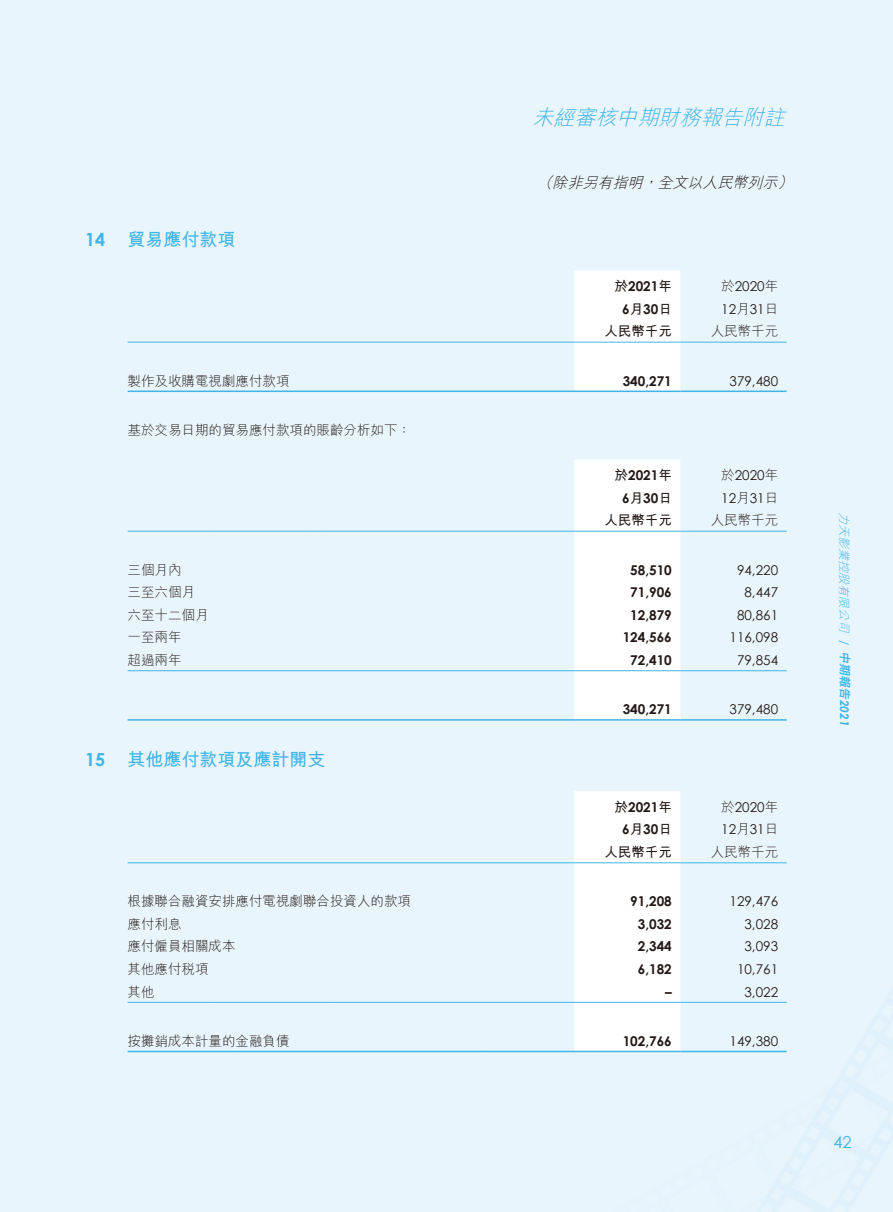
<style>
.page{position:relative;width:893px;height:1212px;background:#fff}
.page>*{position:absolute;margin:0;border:0;box-sizing:border-box;transform-origin:0 0}
.t1{font:italic 300 21px "M Hei HK";color:#40b5e7}
.t2{font:700 18px "M Hei HK";color:#40b5e7}
.t3{font:700 18px "Century Gothic";color:#40b5e7}
.t4{font:16.5px "Century Gothic";color:#40b5e7}
.t5{font:italic 300 15px "M Hei HK";color:#231916}
.t6{font:300 13.5px "M Hei HK";color:#231916}
.t7{font:13.5px/22.5px "Century Gothic";color:#231916}
.t8{font:700 13.5px/22.5px "Century Gothic";color:#231916;text-align:center}
.t9{font:700 13.5px "M Hei HK";color:#231916}
.t10{font:italic 300 12px "M Hei HK";color:#40b5e7}
.t11{font:italic 800 12px "M Hei HK";color:#40b5e7}
.s1{font-family:"M Hei HK"}
.s2{font-family:"M Hei HK";font-weight:300}
.s3{font-family:"Century Gothic";font-weight:400}
.s4{font-family:"Century Gothic";font-weight:700}
</style>
<div class="page">
<svg style="left:574px;top:270px;width:106px;height:72px"></svg>
<hr style="left:128px;top:342px;width:446px;height:1px;background:#40b5e7">
<hr style="left:574px;top:342px;width:106px;height:1px;background:#40b5e7">
<hr style="left:680px;top:342px;width:107px;height:1px;background:#40b5e7">
<hr style="left:128px;top:390px;width:446px;height:2px;background:#40b5e7">
<hr style="left:574px;top:390px;width:106px;height:2px;background:#40b5e7">
<hr style="left:680px;top:390px;width:107px;height:2px;background:#40b5e7">
<svg style="left:574px;top:459px;width:106px;height:213px"></svg>
<hr style="left:128px;top:531px;width:446px;height:1px;background:#40b5e7">
<hr style="left:574px;top:531px;width:106px;height:1px;background:#40b5e7">
<hr style="left:680px;top:531px;width:107px;height:1px;background:#40b5e7">
<hr style="left:128px;top:670px;width:446px;height:1px;background:#40b5e7">
<hr style="left:574px;top:670px;width:106px;height:1px;background:#40b5e7">
<hr style="left:680px;top:670px;width:107px;height:1px;background:#40b5e7">
<hr style="left:128px;top:719px;width:446px;height:2px;background:#40b5e7">
<hr style="left:574px;top:719px;width:106px;height:2px;background:#40b5e7">
<hr style="left:680px;top:719px;width:107px;height:2px;background:#40b5e7">
<svg style="left:574px;top:791px;width:106px;height:260px"></svg>
<hr style="left:128px;top:862px;width:446px;height:1px;background:#40b5e7">
<hr style="left:574px;top:862px;width:106px;height:1px;background:#40b5e7">
<hr style="left:680px;top:862px;width:107px;height:1px;background:#40b5e7">
<hr style="left:128px;top:1002px;width:446px;height:1px;background:#40b5e7">
<hr style="left:574px;top:1002px;width:106px;height:1px;background:#40b5e7">
<hr style="left:680px;top:1002px;width:107px;height:1px;background:#40b5e7">
<hr style="left:128px;top:1051px;width:446px;height:1px;background:#40b5e7">
<hr style="left:574px;top:1051px;width:106px;height:1px;background:#40b5e7">
<hr style="left:680px;top:1051px;width:107px;height:1px;background:#40b5e7">
<h2 class="t3" style="left:85px;top:225px;width:22px">14</h2>
<h2 class="t2" style="left:128px;top:226px;width:109px">貿易應付款項</h2>
<p class="t6" style="left:128px;top:374px;width:163px">製作及收購電視劇應付款項</p>
<p class="t6" style="left:128px;top:423px;width:285px">基於交易日期的貿易應付款項的賬齡分析如下：</p>
<p class="t6" style="left:128px;top:563px;width:55px">三個月內</p>
<p class="t6" style="left:128px;top:585px;width:69px">三至六個月</p>
<p class="t6" style="left:128px;top:608px;width:82px">六至十二個月</p>
<p class="t6" style="left:128px;top:630px;width:55px">一至兩年</p>
<p class="t6" style="left:128px;top:653px;width:55px">超過兩年</p>
<h2 class="t3" style="left:85px;top:746px;width:22px">15</h2>
<h2 class="t2" style="left:128px;top:747px;width:199px">其他應付款項及應計開支</h2>
<p class="t6" style="left:128px;top:894px;width:285px">根據聯合融資安排應付電視劇聯合投資人的款項</p>
<p class="t6" style="left:128px;top:917px;width:55px">應付利息</p>
<p class="t6" style="left:128px;top:939px;width:109px">應付僱員相關成本</p>
<p class="t6" style="left:128px;top:962px;width:82px">其他應付稅項</p>
<p class="t6" style="left:128px;top:984px;width:28px">其他</p>
<p class="t6" style="left:128px;top:1034px;width:163px">按攤銷成本計量的金融負債</p>
<h1 class="t1" style="left:532px;top:107px;width:259px">未經審核中期財務報告附註</h1>
<p class="t5" style="left:538px;top:175px;width:20px">（</p>
<p class="t5" style="left:778px;top:175px;width:20px">(</p>
<p class="t5" style="left:658px;top:175px;width:125px">全文以人民幣列示</p>
<p class="t5" style="left:553px;top:175px;width:95px">除非另有指明</p>
<p class="t5" style="left:643px;top:175px;width:20px">，</p>
<p class="t8" style="left:615px;top:275px;width:59px"><span class="s1">於</span>2021<span class="s1">年月</span>6 30<span class="s1">日</span></p>
<p class="t7" style="left:721px;top:275px;width:58px"><span class="s2">於</span>2020<span class="s2">年<br></span>12<span class="s2">月</span>31<span class="s2">日</span></p>
<p class="t6" style="left:711px;top:324px;width:69px">人民幣千元</p>
<p class="t9" style="left:604px;top:321px;width:69px">人民幣千元</p>
<p class="t8" style="left:623px;top:369px;width:51px">340,271</p>
<p class="t7" style="left:729px;top:369px;width:50px">379,480</p>
<p class="t8" style="left:615px;top:464px;width:59px"><span class="s1">於</span>2021<span class="s1">年月</span>6 30<span class="s1">日</span></p>
<p class="t7" style="left:721px;top:464px;width:58px"><span class="s2">於</span>2020<span class="s2">年<br></span>12<span class="s2">月</span>31<span class="s2">日</span></p>
<p class="t6" style="left:711px;top:513px;width:69px">人民幣千元</p>
<p class="t9" style="left:604px;top:511px;width:69px">人民幣千元</p>
<p class="t8" style="left:630px;top:558px;width:43px">58,510</p>
<p class="t7" style="left:737px;top:558px;width:43px">94,220</p>
<p class="t8" style="left:630px;top:581px;width:43px">71,906</p>
<p class="t7" style="left:744px;top:581px;width:35px">8,447</p>
<p class="t8" style="left:630px;top:603px;width:43px">12,879</p>
<p class="t7" style="left:737px;top:603px;width:43px">80,861</p>
<p class="t8" style="left:623px;top:626px;width:51px">124,566</p>
<p class="t7" style="left:729px;top:626px;width:50px">116,098</p>
<p class="t8" style="left:630px;top:648px;width:43px">72,410</p>
<p class="t7" style="left:737px;top:648px;width:43px">79,854</p>
<p class="t8" style="left:623px;top:698px;width:51px">340,271</p>
<p class="t7" style="left:729px;top:698px;width:50px">379,480</p>
<p class="t8" style="left:615px;top:795px;width:59px"><span class="s1">於</span>2021<span class="s1">年月</span>6 30<span class="s1">日</span></p>
<p class="t7" style="left:721px;top:795px;width:58px"><span class="s2">於</span>2020<span class="s2">年<br></span>12<span class="s2">月</span>31<span class="s2">日</span></p>
<p class="t6" style="left:711px;top:845px;width:69px">人民幣千元</p>
<p class="t9" style="left:604px;top:842px;width:69px">人民幣千元</p>
<p class="t8" style="left:630px;top:890px;width:43px">91,208</p>
<p class="t7" style="left:729px;top:890px;width:50px">129,476</p>
<p class="t8" style="left:638px;top:912px;width:36px">3,032</p>
<p class="t7" style="left:744px;top:913px;width:35px">3,028</p>
<p class="t8" style="left:638px;top:935px;width:36px">2,344</p>
<p class="t7" style="left:744px;top:935px;width:35px">3,093</p>
<p class="t8" style="left:638px;top:957px;width:36px">6,182</p>
<p class="t7" style="left:737px;top:958px;width:43px">10,761</p>
<p class="t8" style="left:665px;top:980px;width:8px">–</p>
<p class="t7" style="left:744px;top:980px;width:35px">3,022</p>
<p class="t8" style="left:623px;top:1029px;width:51px">102,766</p>
<p class="t7" style="left:729px;top:1030px;width:50px">149,380</p>
<p class="t10" style="left:850px;top:512px;width:135px;rotate:90deg">力天影業控股有限公司 <span class="s3">/</span></p>
<p class="t11" style="left:851px;top:651px;width:77px;rotate:90deg">中期報告<span class="s4">2021</span></p>
<p class="t4" style="left:833px;top:1130px;width:20px">42</p>
</div>
